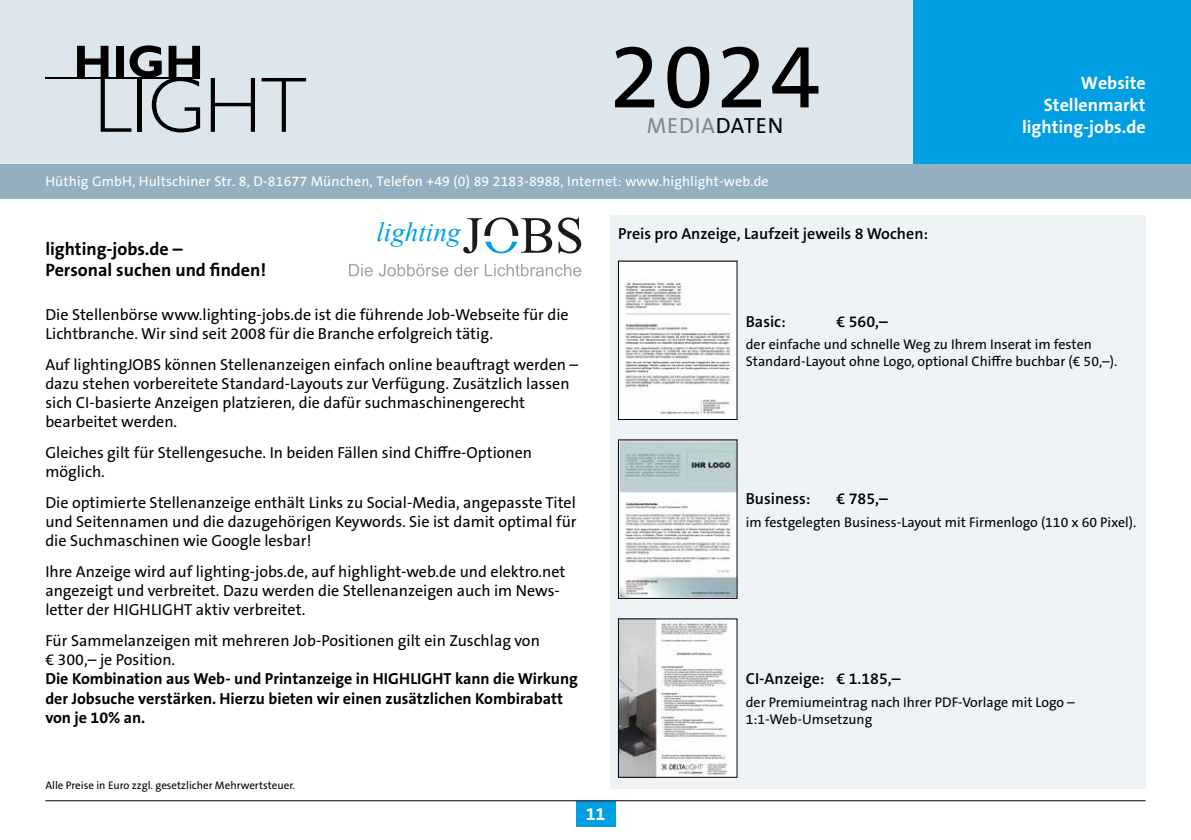
<style>
.page{position:relative;width:1191px;height:840px;background:#fff}
.page>*{position:absolute;margin:0;border:0;box-sizing:border-box;transform-origin:0 0}
.t1{font:92px "The Sans Os F";color:#000}
.t2{font:italic 27px "Times New Roman";color:#009fe3}
.t3{font:22px "The Sans Os F";letter-spacing:.04em;color:#868786}
.t4{font:700 18px/21.6px "The Sans Os F";color:#000}
.t5{font:700 18px/22px "The Sans Os F";color:#fff;text-align:right}
.t6{font:16px/19.2px "The Sans Os F";color:#000}
.t7{font:700 16px/19.2px "The Sans Os F";color:#000}
.t8{font:600 16px "The Sans Os F";color:#000}
.t9{font:14px/16.8px "The Sans Os F";color:#000}
.t10{font:14px "The Sans Os F";letter-spacing:.01em;color:#fff}
.t11{font:11px "The Sans Os F";color:#000}
.s1{color:#000}
</style>
<div class="page">
<div style="left:0;top:0;width:1191px;height:164px;background:#dde6ec"></div>
<div style="left:913px;top:0;width:278px;height:198px;background:#009ee3"></div>
<div style="left:575px;top:800px;width:40px;height:25px;background:#009ee3"></div>
<hr style="left:45px;top:799px;width:1100px;height:1px;background:#000">
<div style="left:0;top:164px;width:1191px;height:34px;background:#94b0c0"></div>
<svg style="left:211px;top:78px;width:44px;height:54px"></svg>
<svg style="left:261px;top:78px;width:45px;height:54px"></svg>
<svg style="left:77px;top:45px;width:123px;height:87px"></svg>
<hr style="left:45px;top:77px;width:155px;height:1px;background:#000">
<div style="left:609px;top:215px;width:536px;height:573px;background:#eef3f5"></div>
<img style="left:620px;top:263px;width:115px;height:154px">
<img style="left:620px;top:441px;width:115px;height:155px">
<img style="left:620px;top:620px;width:115px;height:155px">
<div style="left:618px;top:618px;width:119px;height:159px;border:1px solid #000"></div>
<svg style="left:463px;top:217px;width:118px;height:36px"></svg>
<svg style="left:349px;top:264px;width:24px;height:12px"></svg>
<svg style="left:379px;top:264px;width:69px;height:12px"></svg>
<svg style="left:454px;top:264px;width:25px;height:12px"></svg>
<svg style="left:485px;top:264px;width:96px;height:12px"></svg>
<h1 class="t1" style="left:609px;top:17px;width:212px">2024</h1>
<h3 class="t3" style="left:647px;top:112px;width:138px">MEDIA<span class="s1">DATEN</span></h3>
<p class="t10" style="left:45px;top:172px;width:725px">Hüthig GmbH, Hultschiner Str. 8, D-81677 München, Telefon +49 (0) 89 2183-8988, Internet: www.highlight-web.de</p>
<p class="t4" style="left:45px;top:238px;width:222px">lighting-jobs.de –<br>Personal suchen und finden!</p>
<h2 class="t2" style="left:376px;top:213px;width:86px">lighting</h2>
<p class="t8" style="left:618px;top:223px;width:311px">Preis pro Anzeige, Laufzeit jeweils 8 Wochen:</p>
<p class="t5" style="left:1022px;top:72px;width:125px">Website<br>Stellenmarkt lighting-jobs.de</p>
<p class="t6" style="left:45px;top:305px;width:525px">Die Stellenbörse www.lighting-jobs.de ist die führende Job-Webseite für die<br>Lichtbranche. Wir sind seit 2008 für die Branche erfolgreich tätig.</p>
<p class="t6" style="left:45px;top:355px;width:534px">Auf lightingJOBS können Stellenanzeigen einfach online beauftragt werden – dazu stehen vorbereitete Standard-Layouts zur Verfügung. Zusätzlich lassen sich CI-basierte Anzeigen platzieren, die dafür suchmaschinengerecht bearbeitet werden.</p>
<p class="t6" style="left:45px;top:443px;width:488px">Gleiches gilt für Stellengesuche. In beiden Fällen sind Chiffre-Optionen möglich.</p>
<p class="t6" style="left:45px;top:492px;width:533px;text-align:justify">Die optimierte Stellenanzeige enthält Links zu Social-Media, angepasste Titel und Seitennamen und die dazugehörigen Keywords. Sie ist damit optimal für die Suchmaschinen wie Google lesbar!</p>
<p class="t6" style="left:45px;top:561px;width:521px">Ihre Anzeige wird auf lighting-jobs.de, auf highlight-web.de und elektro.net angezeigt und verbreitet. Dazu werden die Stellenanzeigen auch im News&shy;letter der HIGHLIGHT aktiv verbreitet.</p>
<p class="t6" style="left:45px;top:630px;width:496px">Für Sammelanzeigen mit mehreren Job-Positionen gilt ein Zuschlag von € 300,– je Position.</p>
<p class="t7" style="left:45px;top:669px;width:534px">Die Kombination aus Web- und Printanzeige in HIGHLIGHT kann die Wirkung der Jobsuche verstärken. Hierzu bieten wir einen zusätzlichen Kombirabatt von je 10% an.</p>
<p class="t11" style="left:45px;top:777px;width:251px">Alle Preise in Euro zzgl. gesetzlicher Mehrwertsteuer.</p>
<p class="t5" style="left:586px;top:802px;width:21px">11</p>
<p class="t8" style="left:745px;top:311px;width:42px">Basic:</p>
<p class="t8" style="left:836px;top:311px;width:53px">€ 560,–</p>
<p class="t9" style="left:746px;top:336px;width:373px">der einfache und schnelle Weg zu Ihrem Inserat im festen<br>Standard-Layout ohne Logo, optional Chiffre buchbar (€ 50,–).</p>
<p class="t8" style="left:746px;top:488px;width:66px">Business:</p>
<p class="t8" style="left:836px;top:488px;width:53px">€ 785,–</p>
<p class="t9" style="left:746px;top:513px;width:392px">im festgelegten Business-Layout mit Firmenlogo (110 x 60 Pixel).</p>
<p class="t8" style="left:746px;top:668px;width:156px">CI-Anzeige: € 1.185,–</p>
<p class="t9" style="left:746px;top:693px;width:331px">der Premiumeintrag nach Ihrer PDF-Vorlage mit Logo –<br>1:1-Web-Umsetzung</p>
</div>
